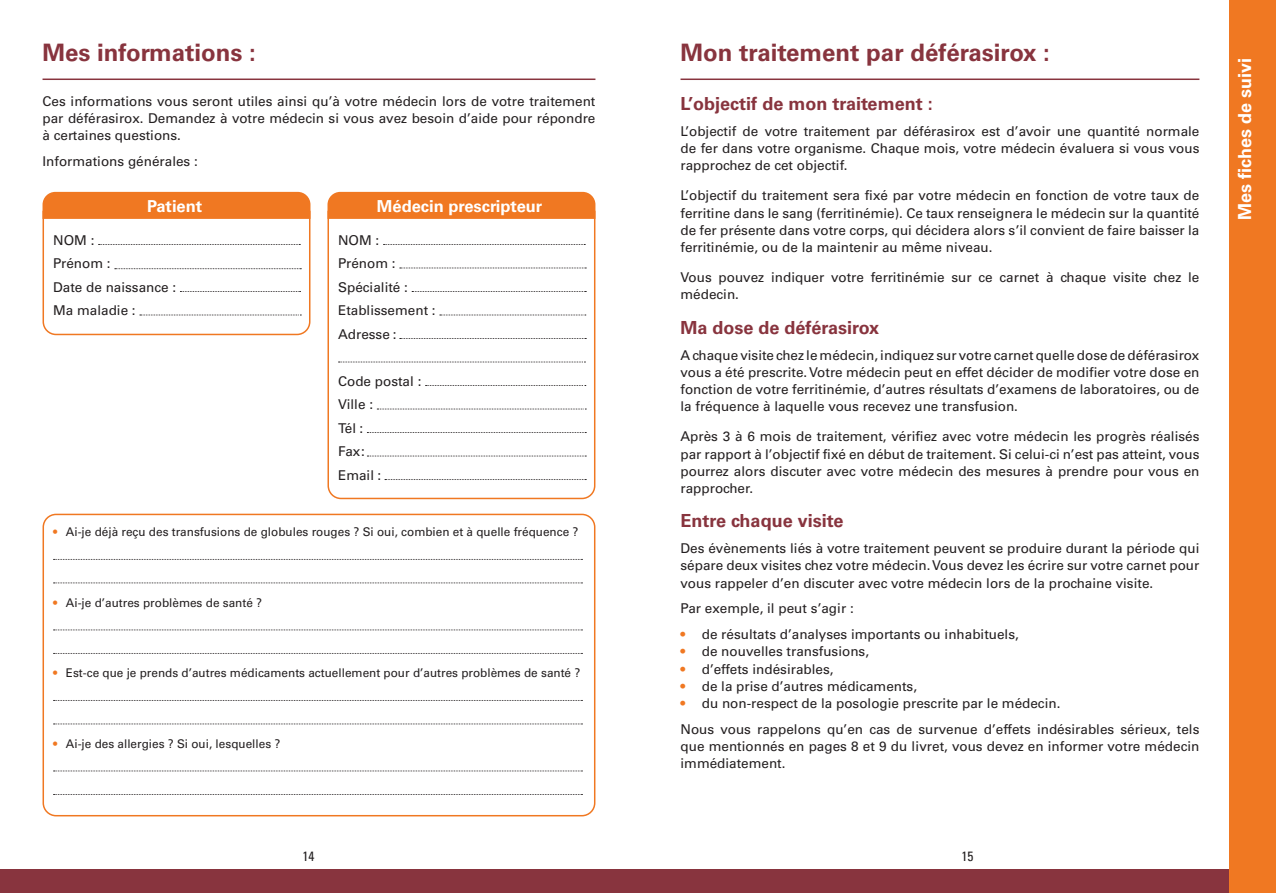
<style>
.page{position:relative;width:1276px;height:893px;background:#fff}
.page>*{position:absolute;margin:0;border:0;box-sizing:border-box;transform-origin:0 0}
.t1{font:700 24px "Univers";color:#88343e}
.t2{font:700 18px "Univers";color:#88343e}
.t3{font:700 18px "Univers";color:#fff}
.t4{font:700 16.5px "Univers";color:#fff}
.t5{font:13.5px/17.2px "Univers";color:#231f20;text-align:justify}
.t6{font:condensed 13.5px "Univers";color:#231f20}
.t7{font:12px "Univers";color:#231f20}
.s1{color:#f07822}
</style>
<div class="page">
<div style="left:0;top:869px;width:1276px;height:24px;background:#88343e"></div>
<div style="left:1229px;top:0;width:47px;height:893px;background:#f07822"></div>
<div style="left:327px;top:192px;width:268px;height:18px;background:#f07822"></div>
<div style="left:43px;top:514px;width:552px;height:302px;border:2px solid #f07822;border-radius:13px"></div>
<svg style="left:327px;top:210px;width:269px;height:290px"></svg>
<hr style="left:43px;top:79px;width:552px;height:1px;background:#88343e">
<svg style="left:42px;top:192px;width:269px;height:144px"></svg>
<svg style="left:54px;top:559px;width:528px;height:1px"></svg>
<svg style="left:54px;top:583px;width:528px;height:1px"></svg>
<svg style="left:54px;top:630px;width:528px;height:1px"></svg>
<svg style="left:54px;top:653px;width:528px;height:1px"></svg>
<svg style="left:54px;top:700px;width:528px;height:1px"></svg>
<svg style="left:54px;top:724px;width:528px;height:1px"></svg>
<svg style="left:54px;top:771px;width:528px;height:1px"></svg>
<svg style="left:54px;top:794px;width:528px;height:1px"></svg>
<svg style="left:383px;top:244px;width:202px;height:1px"></svg>
<svg style="left:400px;top:268px;width:186px;height:1px"></svg>
<svg style="left:412px;top:291px;width:174px;height:1px"></svg>
<svg style="left:440px;top:315px;width:146px;height:1px"></svg>
<svg style="left:400px;top:338px;width:186px;height:1px"></svg>
<svg style="left:338px;top:362px;width:247px;height:1px"></svg>
<svg style="left:425px;top:385px;width:161px;height:1px"></svg>
<svg style="left:377px;top:409px;width:209px;height:1px"></svg>
<svg style="left:367px;top:432px;width:219px;height:1px"></svg>
<svg style="left:367px;top:456px;width:219px;height:1px"></svg>
<svg style="left:385px;top:479px;width:201px;height:1px"></svg>
<hr style="left:680px;top:79px;width:519px;height:1px;background:#88343e">
<p class="t1" style="left:43px;top:38px;width:215px">Mes informations :</p>
<p class="t5" style="left:43px;top:92px;width:554px">Ces informations vous seront utiles ainsi qu’à votre médecin lors de votre traitement par déférasirox. Demandez à votre médecin si vous avez besoin d’aide pour répondre à certaines questions.</p>
<p class="t5" style="left:43px;top:153px;width:157px">Informations générales :</p>
<p class="t4" style="left:147px;top:197px;width:57px">Patient</p>
<p class="t4" style="left:377px;top:197px;width:167px">Médecin prescripteur</p>
<p class="t5" style="left:53px;top:232px;width:43px">NOM :</p>
<p class="t5" style="left:53px;top:255px;width:59px">Prénom :</p>
<p class="t5" style="left:53px;top:279px;width:125px">Date de naissance :</p>
<p class="t5" style="left:53px;top:302px;width:84px">Ma maladie :</p>
<p class="t5" style="left:338px;top:232px;width:43px">NOM :</p>
<p class="t5" style="left:338px;top:255px;width:59px">Prénom :</p>
<p class="t5" style="left:338px;top:279px;width:71px">Spécialité :</p>
<p class="t5" style="left:338px;top:302px;width:99px">Etablissement :</p>
<p class="t5" style="left:338px;top:326px;width:60px">Adresse :</p>
<p class="t5" style="left:338px;top:373px;width:85px">Code postal :</p>
<p class="t5" style="left:338px;top:396px;width:36px">Ville :</p>
<p class="t5" style="left:338px;top:420px;width:27px">Tél :</p>
<p class="t5" style="left:338px;top:443px;width:28px">Fax :</p>
<p class="t5" style="left:338px;top:467px;width:45px">Email :</p>
<p class="t7" style="left:53px;top:525px;width:527px"><span class="s1">•</span> Ai-je déjà reçu des transfusions de globules rouges ? Si oui, combien et à quelle fréquence ?</p>
<p class="t7" style="left:53px;top:595px;width:210px"><span class="s1">•</span> Ai-je d’autres problèmes de santé ?</p>
<p class="t7" style="left:53px;top:666px;width:529px"><span class="s1">•</span> Est-ce que je prends d’autres médicaments actuellement pour d’autres problèmes de santé ?</p>
<p class="t7" style="left:53px;top:736px;width:229px"><span class="s1">•</span> Ai-je des allergies ? Si oui, lesquelles ?</p>
<p class="t1" style="left:680px;top:38px;width:371px">Mon traitement par déférasirox :</p>
<p class="t2" style="left:680px;top:93px;width:254px">L’objectif de mon traitement :</p>
<p class="t5" style="left:680px;top:123px;width:520px">L’objectif de votre traitement par déférasirox est d’avoir une quantité normale de fer dans votre organisme. Chaque mois, votre médecin évaluera si vous vous rapprochez de cet objectif.</p>
<p class="t5" style="left:680px;top:187px;width:520px">L’objectif du traitement sera fixé par votre médecin en fonction de votre taux de ferritine dans le sang (ferritinémie). Ce taux renseignera le médecin sur la quantité de fer présente dans votre corps, qui décidera alors s’il convient de faire baisser la ferritinémie, ou de la maintenir au même niveau.</p>
<p class="t5" style="left:680px;top:269px;width:520px">Vous pouvez indiquer votre ferritinémie sur ce carnet à chaque visite chez le médecin.</p>
<p class="t2" style="left:680px;top:317px;width:200px">Ma dose de déférasirox</p>
<p class="t5" style="left:680px;top:346px;width:520px">A chaque visite chez le médecin, indiquez sur votre carnet quelle dose de déférasirox vous a été prescrite. Votre médecin peut en effet décider de modifier votre dose en fonction de votre ferritinémie, d’autres résultats d’examens de laboratoires, ou de la fréquence à laquelle vous recevez une transfusion.</p>
<p class="t5" style="left:680px;top:428px;width:520px">Après 3 à 6 mois de traitement, vérifiez avec votre médecin les progrès réalisés par rapport à l’objectif fixé en début de traitement. Si celui-ci n’est pas atteint, vous pourrez alors discuter avec votre médecin des mesures à prendre pour vous en rapprocher.</p>
<p class="t2" style="left:680px;top:510px;width:164px">Entre chaque visite</p>
<p class="t5" style="left:680px;top:540px;width:520px">Des évènements liés à votre traitement peuvent se produire durant la période qui sépare deux visites chez votre médecin. Vous devez les écrire sur votre carnet pour vous rappeler d’en discuter avec votre médecin lors de la prochaine visite.</p>
<p class="t5" style="left:680px;top:600px;width:175px">Par exemple, il peut s’agir :</p>
<p class="t5" style="left:680px;top:626px;width:340px"><span class="s1">•</span> de résultats d’analyses importants ou inhabituels,</p>
<p class="t5" style="left:680px;top:643px;width:190px"><span class="s1">•</span> de nouvelles transfusions,</p>
<p class="t5" style="left:680px;top:660px;width:154px"><span class="s1">•</span> d’effets indésirables,</p>
<p class="t5" style="left:680px;top:678px;width:238px"><span class="s1">•</span> de la prise d’autres médicaments,</p>
<p class="t5" style="left:680px;top:695px;width:381px"><span class="s1">•</span> du non-respect de la posologie prescrite par le médecin.</p>
<p class="t5" style="left:680px;top:721px;width:520px">Nous vous rappelons qu’en cas de survenue d’effets indésirables sérieux, tels que mentionnés en pages 8 et 9 du livret, vous devez en informer votre médecin immédiatement.</p>
<p class="t6" style="left:302px;top:848px;width:13px">14</p>
<p class="t6" style="left:961px;top:848px;width:13px">15</p>
<h2 class="t3" style="left:1234px;top:220px;width:163px;rotate:-90deg">Mes fiches de suivi</h2>
</div>
